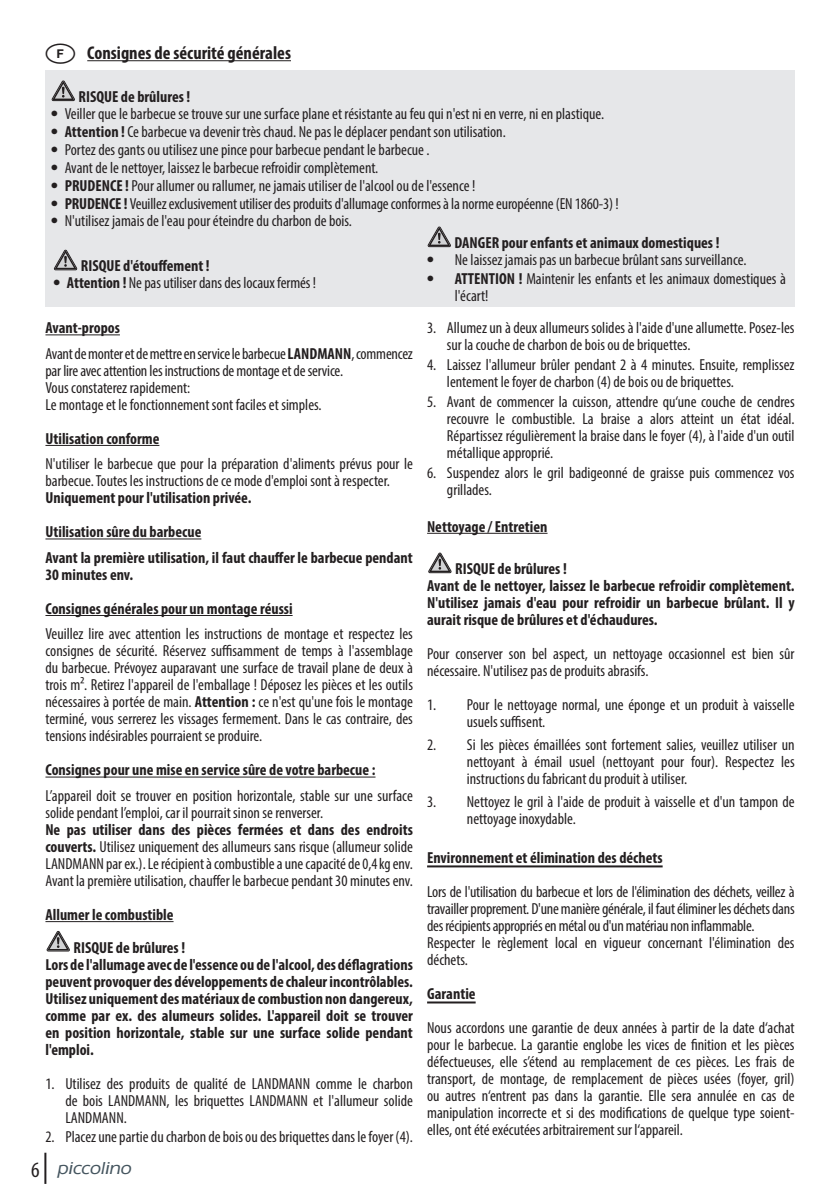
<style>
.page{position:relative;width:840px;height:1191px;background:#fff}
.page>*{position:absolute;margin:0;border:0;box-sizing:border-box;transform-origin:0 0}
.t1{font:30px "National Codes Europe";color:#231f20}
.t2{font:700 condensed 18.4px "Myriad Pro";color:#231f20}
.t3{font:500 18px "Eras IT Cby BT";color:#45555f;scale:1.08 1}
.t4{font:condensed 16px/17px "Myriad Pro";color:#231f20}
.t5{font:700 condensed 16px/17px "Myriad Pro";color:#231f20}
.s1{font-family:"Frutiger";font-weight:300}
.s2{font-weight:700}
.s3{font-family:"Myriad Pro";font-weight:400;font-stretch:condensed;font-size:22px;color:#231f20}
</style>
<div class="page">
<hr style="left:44px;top:1152px;width:2px;height:31px;background:#231f20">
<hr style="left:87px;top:60px;width:204px;height:1px;background:#231f20">
<div style="left:45px;top:70px;width:749px;height:237px;background:#e6e7e9"></div>
<svg style="left:52px;top:80px;width:23px;height:21px"></svg>
<svg style="left:54px;top:250px;width:23px;height:20px"></svg>
<svg style="left:427px;top:226px;width:23px;height:21px"></svg>
<hr style="left:45px;top:334px;width:75px;height:1px;background:#231f20">
<hr style="left:45px;top:445px;width:114px;height:1px;background:#231f20">
<hr style="left:45px;top:538px;width:156px;height:1px;background:#231f20">
<hr style="left:45px;top:615px;width:247px;height:1px;background:#231f20">
<hr style="left:45px;top:776px;width:330px;height:1px;background:#231f20">
<hr style="left:45px;top:921px;width:128px;height:1px;background:#231f20">
<svg style="left:47px;top:931px;width:23px;height:20px"></svg>
<hr style="left:427px;top:533px;width:120px;height:1px;background:#231f20">
<hr style="left:427px;top:865px;width:235px;height:2px;background:#231f20">
<hr style="left:427px;top:1001px;width:48px;height:2px;background:#231f20">
<svg style="left:428px;top:552px;width:23px;height:21px"></svg>
<h1 class="t1" style="left:45px;top:30px;width:31px">F</h1>
<p class="t2" style="left:87px;top:42px;width:205px">Consignes de sécurité générales</p>
<p class="t5" style="left:79px;top:88px;width:113px">RISQUE de brûlures !</p>
<p class="t4" style="left:50px;top:105px;width:555px"><span class="s1">•</span> Veiller que le barbecue se trouve sur une surface plane et résistante au feu qui n'est ni en verre, ni en plastique.</p>
<p class="t4" style="left:50px;top:123px;width:456px"><span class="s1">•</span> <span class="s2">Attention !</span> Ce barbecue va devenir très chaud. Ne pas le déplacer pendant son utilisation.</p>
<p class="t4" style="left:50px;top:141px;width:380px"><span class="s1">•</span> Portez des gants ou utilisez une pince pour barbecue pendant le barbecue .</p>
<p class="t4" style="left:50px;top:159px;width:329px"><span class="s1">•</span> Avant de le nettoyer, laissez le barbecue refroidir complètement.</p>
<p class="t4" style="left:50px;top:177px;width:426px"><span class="s1">•</span> <span class="s2">PRUDENCE !</span> Pour allumer ou rallumer, ne jamais utiliser de l'alcool ou de l'essence !</p>
<p class="t4" style="left:50px;top:194px;width:569px"><span class="s1">•</span> <span class="s2">PRUDENCE !</span> Veuillez exclusivement utiliser des produits d'allumage conformes à la norme européenne (EN 1860-3) !</p>
<p class="t4" style="left:50px;top:212px;width:303px"><span class="s1">•</span> N'utilisez jamais de l'eau pour éteindre du charbon de bois.</p>
<p class="t5" style="left:81px;top:257px;width:130px">RISQUE d'étouffement !</p>
<p class="t4" style="left:53px;top:274px;width:265px"><span class="s1">•</span> <span class="s2">Attention !</span> Ne pas utiliser dans des locaux fermés !</p>
<p class="t5" style="left:454px;top:234px;width:266px">DANGER pour enfants et animaux domestiques !</p>
<p class="t4" style="left:426px;top:251px;width:321px"><span class="s1">•</span> Ne laissez jamais pas un barbecue brûlant sans surveillance.</p>
<p class="t4" style="left:454px;top:270px;width:332px;text-indent:-28px"><span class="s1">•</span> <span class="s2">ATTENTION !</span> Maintenir les enfants et les animaux domestiques à l'écart!</p>
<p class="t4" style="left:45px;top:315px;width:369px;line-height:25.6px"><span class="s2">Avant-propos<br></span>Avant de monter et de mettre en service le barbecue <span class="s2">LANDMANN</span>, commencez</p>
<p class="t4" style="left:45px;top:362px;width:299px">par lire avec attention les instructions de montage et de service.<br>Vous constaterez rapidement:<br>Le montage et le fonctionnement sont faciles et simples.</p>
<p class="t5" style="left:45px;top:430px;width:115px">Utilisation conforme</p>
<p class="t4" style="left:45px;top:455px;width:369px">N'utiliser le barbecue que pour la préparation d'aliments prévus pour le barbecue. Toutes les instructions de ce mode d'emploi sont à respecter.</p>
<p class="t5" style="left:45px;top:481px;width:207px;line-height:34px">Uniquement pour l'utilisation privée.<br>Utilisation sûre du barbecue</p>
<p class="t5" style="left:45px;top:549px;width:369px">Avant la première utilisation, il faut chauffer le barbecue pendant<br>30 minutes env.</p>
<p class="t5" style="left:45px;top:600px;width:248px">Consignes générales pour un montage réussi</p>
<p class="t4" style="left:45px;top:625px;width:369px;text-align:justify">Veuillez lire avec attention les instructions de montage et respectez les consignes de sécurité. Réservez suffisamment de temps à l'assemblage du barbecue. Prévoyez auparavant une surface de travail plane de deux à trois m². Retirez l'appareil de l'emballage ! Déposez les pièces et les outils nécessaires à portée de main. <span class="s2">Attention :</span> ce n'est qu'une fois le montage terminé, vous serrerez les vissages fermement. Dans le cas contraire, des tensions indésirables pourraient se produire.</p>
<p class="t5" style="left:45px;top:761px;width:331px">Consignes pour une mise en service sûre de votre barbecue :</p>
<p class="t4" style="left:45px;top:787px;width:368px">L’appareil doit se trouver en position horizontale, stable sur une surface solide pendant l’emploi, car il pourrait sinon se renverser.</p>
<p class="t4" style="left:45px;top:821px;width:369px;text-align:justify"><span class="s2">Ne pas utiliser dans des pièces fermées et dans des endroits couverts.</span> Utilisez uniquement des allumeurs sans risque (allumeur solide LANDMANN par ex.). Le récipient à combustible a une capacité de 0,4 kg env.<br>Avant la première utilisation, chauffer le barbecue pendant 30 minutes env.</p>
<p class="t5" style="left:73px;top:898px;width:113px;line-height:32.6px;text-indent:-28px">Allumer le combustible<br>RISQUE de brûlures !</p>
<p class="t5" style="left:45px;top:955px;width:369px;text-align:justify">Lors de l'allumage avec de l'essence ou de l'alcool, des déflagrations peuvent provoquer des développements de chaleur incontrôlables.<br>Utilisez uniquement des matériaux de combustion non dangereux, comme par ex. des alumeurs solides. L'appareil doit se trouver en position horizontale, stable sur une surface solide pendant l'emploi.</p>
<p class="t4" style="left:65px;top:1074px;width:349px;text-align:justify;text-indent:-20px">1. Utilisez des produits de qualité de LANDMANN comme le charbon de bois LANDMANN, les briquettes LANDMANN et l'allumeur solide LANDMANN.</p>
<p class="t4" style="left:45px;top:1128px;width:369px">2. Placez une partie du charbon de bois ou des briquettes dans le foyer (4).</p>
<p class="t3" style="left:31px;top:1157px;width:97px"><span class="s3">6</span> piccolino</p>
<p class="t4" style="left:446px;top:319px;width:349px;text-indent:-20px">3. Allumez un à deux allumeurs solides à l'aide d'une allumette. Posez-les sur la couche de charbon de bois ou de briquettes.</p>
<p class="t4" style="left:446px;top:356px;width:349px;text-indent:-20px">4. Laissez l'allumeur brûler pendant 2 à 4 minutes. Ensuite, remplissez lentement le foyer de charbon (4) de bois ou de briquettes.</p>
<p class="t4" style="left:446px;top:393px;width:349px;text-align:justify;text-indent:-20px">5. Avant de commencer la cuisson, attendre qu‘une couche de cendres recouvre le combustible. La braise a alors atteint un état idéal.<br>Répartissez régulièrement la braise dans le foyer (4), à l'aide d'un outil métallique approprié.</p>
<p class="t4" style="left:446px;top:464px;width:349px;text-indent:-20px">6. Suspendez alors le gril badigeonné de graisse puis commencez vos grillades.</p>
<p class="t5" style="left:427px;top:517px;width:122px">Nettoyage / Entretien</p>
<p class="t5" style="left:427px;top:560px;width:369px;text-indent:28px">RISQUE de brûlures !<br>Avant de le nettoyer, laissez le barbecue refroidir complètement.<br>N'utilisez jamais d'eau pour refroidir un barbecue brûlant. Il y aurait risque de brûlures et d'échaudures.</p>
<p class="t4" style="left:427px;top:645px;width:369px">Pour conserver son bel aspect, un nettoyage occasionnel est bien sûr nécessaire. N'utilisez pas de produits abrasifs.</p>
<p class="t4" style="left:466px;top:696px;width:329px;text-indent:-40px">1. Pour le nettoyage normal, une éponge et un produit à vaisselle usuels suffisent.</p>
<p class="t4" style="left:466px;top:736px;width:329px;text-align:justify;text-indent:-40px">2. Si les pièces émaillées sont fortement salies, veuillez utiliser un nettoyant à émail usuel (nettoyant pour four). Respectez les instructions du fabricant du produit à utiliser.</p>
<p class="t4" style="left:466px;top:792px;width:329px;text-indent:-40px">3. Nettoyez le gril à l'aide de produit à vaisselle et d'un tampon de nettoyage inoxydable.</p>
<p class="t5" style="left:427px;top:849px;width:237px">Environnement et élimination des déchets</p>
<p class="t4" style="left:427px;top:883px;width:369px">Lors de l'utilisation du barbecue et lors de l'élimination des déchets, veillez à travailler proprement. D'une manière générale, il faut éliminer les déchets dans des récipients appropriés en métal ou d'un matériau non inflammable.<br>Respecter le règlement local en vigueur concernant l'élimination des déchets.</p>
<p class="t5" style="left:427px;top:985px;width:50px">Garantie</p>
<p class="t4" style="left:427px;top:1019px;width:369px;text-align:justify">Nous accordons une garantie de deux années à partir de la date d‘achat pour le barbecue. La garantie englobe les vices de finition et les pièces défectueuses, elle s’étend au remplacement de ces pièces. Les frais de transport, de montage, de remplacement de pièces usées (foyer, gril) ou autres n‘entrent pas dans la garantie. Elle sera annulée en cas de manipulation incorrecte et si des modifications de quelque type soient&shy;elles, ont été exécutées arbitrairement sur l‘appareil.</p>
</div>
